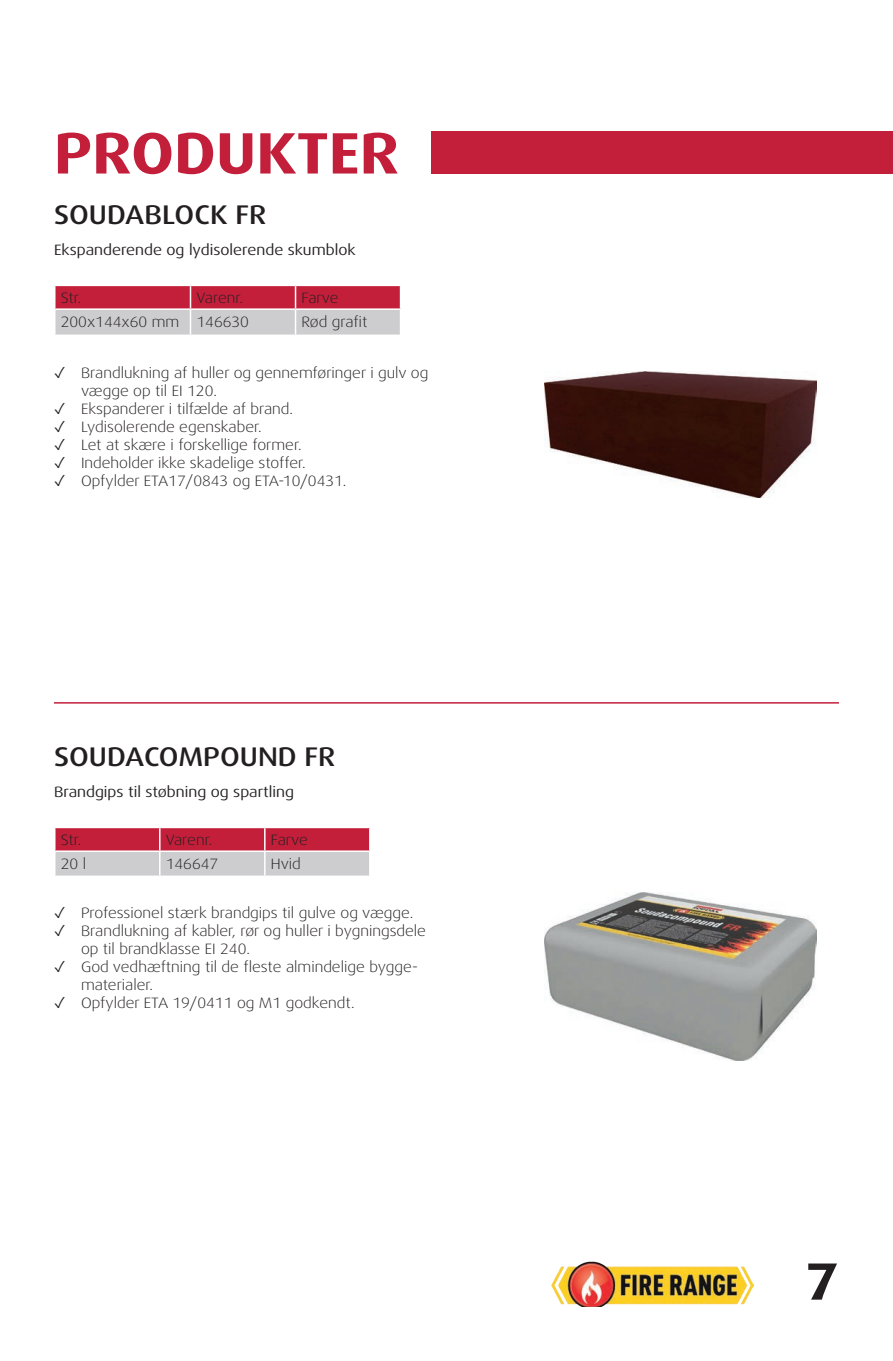
<style>
.page{position:relative;width:893px;height:1361px;background:#fff}
.page>*{position:absolute;margin:0;border:0;box-sizing:border-box;transform-origin:0 0}
.t1{font:700 expanded 58.5px "Dax Pro";color:#c31f3b}
.t2{font:700 expanded 52.5px "Dax Pro";color:#231f20}
.t3{font:500 expanded 27px "Dax Pro";color:#231f20}
.t4{font:300 expanded 15px/18px "Dax Pro";color:#231f20}
.t5{font:expanded 15px "Dax Pro";color:#231f20}
</style>
<div class="page">
<img style="left:551px;top:1261px;width:203px;height:46px">
<svg style="left:55px;top:285px;width:346px;height:50px;background:#cc8491"></svg>
<svg style="left:56px;top:828px;width:313px;height:47px;background:#c87887"></svg>
<hr style="left:54px;top:850px;width:106px;height:2px;background:#fff">
<hr style="left:160px;top:850px;width:105px;height:2px;background:#fff">
<hr style="left:265px;top:850px;width:106px;height:2px;background:#fff">
<hr style="left:159px;top:828px;width:2px;height:22px;background:#fff">
<hr style="left:264px;top:828px;width:2px;height:22px;background:#fff">
<hr style="left:159px;top:852px;width:2px;height:23px;background:#fff">
<hr style="left:264px;top:852px;width:2px;height:23px;background:#fff">
<img style="left:544px;top:371px;width:272px;height:126px">
<img style="left:544px;top:892px;width:272px;height:169px">
<hr style="left:54px;top:702px;width:785px;height:1px;background:#c31f3b">
<div style="left:431px;top:131px;width:462px;height:42px;background:#c31f3b"></div>
<h1 class="t1" style="left:54px;top:116px;width:347px">PRODUKTER</h1>
<h3 class="t3" style="left:54px;top:197px;width:214px">SOUDABLOCK FR</h3>
<p class="t5" style="left:54px;top:241px;width:303px">Ekspanderende og lydisolerende skumblok</p>
<p class="t4" style="left:61px;top:289px;width:22px">Str.</p>
<p class="t4" style="left:196px;top:289px;width:48px">Varenr.</p>
<p class="t4" style="left:302px;top:289px;width:38px">Farve</p>
<p class="t4" style="left:61px;top:313px;width:190px">200x144x60 mm 146630</p>
<p class="t4" style="left:302px;top:313px;width:67px">Rød grafit</p>
<p class="t4" style="left:81px;top:363px;width:349px;text-indent:-27px">✓ Brandlukning af huller og gennemføringer i gulv og vægge op til EI 120.</p>
<p class="t4" style="left:54px;top:399px;width:241px">✓ Ekspanderer i tilfælde af brand.</p>
<p class="t4" style="left:54px;top:417px;width:209px">✓ Lydisolerende egenskaber.</p>
<p class="t4" style="left:54px;top:435px;width:249px">✓ Let at skære i forskellige former.</p>
<p class="t4" style="left:54px;top:453px;width:253px">✓ Indeholder ikke skadelige stoffer.</p>
<p class="t4" style="left:54px;top:471px;width:294px">✓ Opfylder ETA17/0843 og ETA-10/0431.</p>
<h3 class="t3" style="left:54px;top:739px;width:283px">SOUDACOMPOUND FR</h3>
<p class="t5" style="left:54px;top:782px;width:241px">Brandgips til støbning og spartling</p>
<p class="t4" style="left:61px;top:831px;width:22px">Str.</p>
<p class="t4" style="left:166px;top:831px;width:48px">Varenr.</p>
<p class="t4" style="left:271px;top:831px;width:38px">Farve</p>
<p class="t4" style="left:61px;top:855px;width:27px">20 l</p>
<p class="t4" style="left:166px;top:855px;width:54px">146647</p>
<p class="t4" style="left:271px;top:855px;width:32px">Hvid</p>
<p class="t4" style="left:54px;top:903px;width:361px">✓ Professionel stærk brandgips til gulve og vægge.</p>
<p class="t4" style="left:81px;top:921px;width:346px;text-indent:-27px">✓ Brandlukning af kabler, rør og huller i bygningsdele op til brandklasse EI 240.</p>
<p class="t4" style="left:81px;top:957px;width:338px;text-indent:-27px">✓ God vedhæftning til de fleste almindelige bygge&shy;materialer.</p>
<p class="t4" style="left:54px;top:993px;width:302px">✓ Opfylder ETA 19/0411 og M1 godkendt.</p>
<h2 class="t2" style="left:805px;top:1247px;width:35px">7</h2>
</div>
